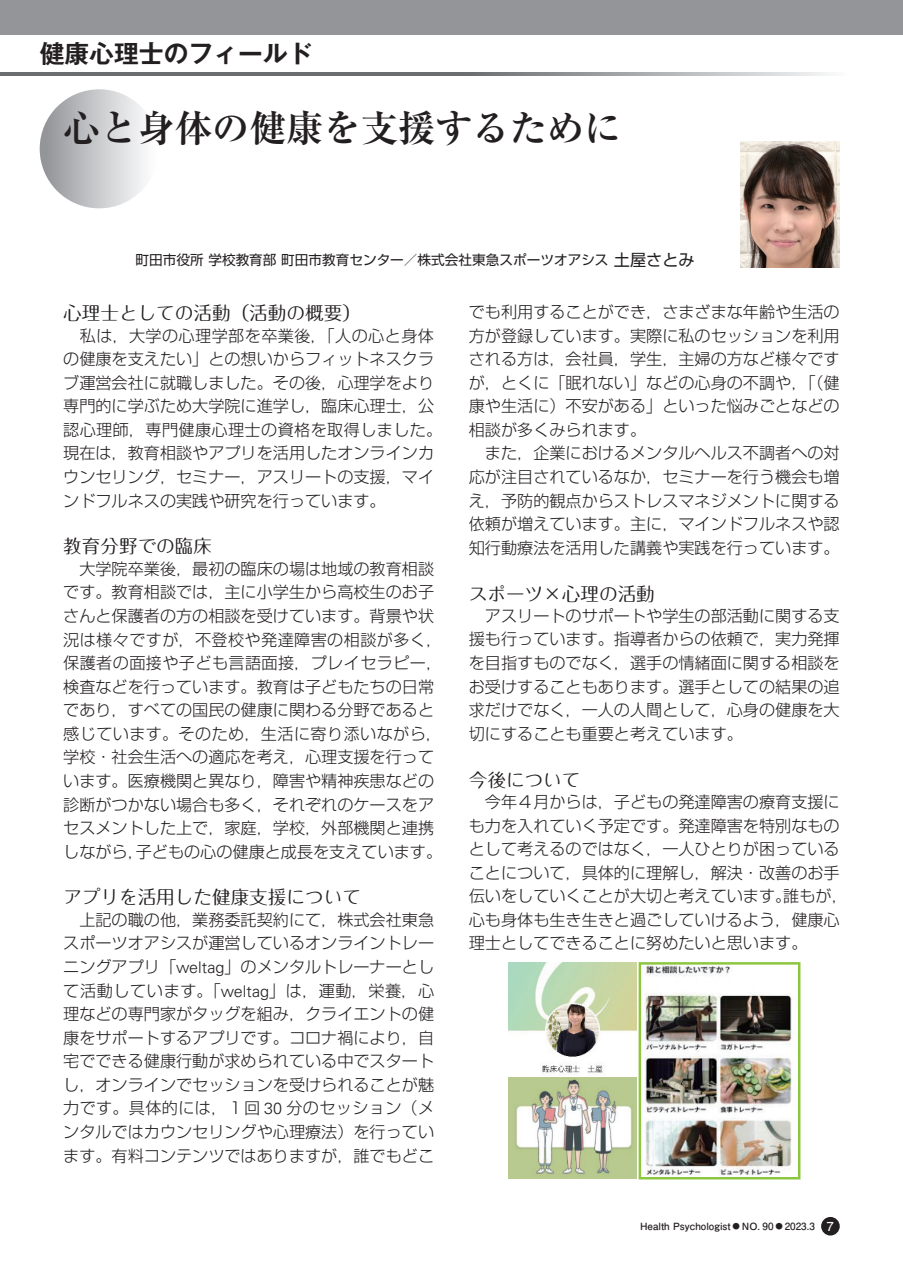
<style>
.page{position:relative;width:903px;height:1275px;background:#fff}
.page>*{position:absolute;margin:0;border:0;box-sizing:border-box;transform-origin:0 0}
.t1{font:700 37.27px "Ryumin Pr 6";color:#231f20}
.t2{font:700 24.85px "Gothic MB101 Pro De";color:#231f20}
.t3{font:18.55px "Maru Fo Pro";color:#231f20}
.t4{font:300 16.1px/23.6px "Shin Go Pr 6";color:#231f20}
.t5{font:13.65px "Shin Go Pr 6";color:#231f20}
.t6{font:700 12.42px "Futo Go B101 Pr 6 N";color:#fff}
.t7{font:700 9.97px "Futo Go B101 Pr 6 N";color:#231f20}
.s1{font-size:16.1px}
.s2{font-family:"Univers LT Std"}
.s3{font-size:7.52px}
</style>
<div class="page">
<div style="left:40px;top:89px;width:119px;height:119px;background:linear-gradient(to right,#909296,#fff);border-radius:60px"></div>
<img style="left:740px;top:142px;width:100px;height:126px">
<div style="left:821px;top:1217px;width:19px;height:18px;background:#231f20;border-radius:50%"></div>
<div style="left:0;top:0;width:903px;height:35px;background:#939598"></div>
<svg style="left:0;top:73px;width:830px;height:3px;background:#888a8c"></svg>
<img style="left:508px;top:962px;width:128px;height:111px">
<img style="left:638px;top:962px;width:163px;height:218px">
<img style="left:508px;top:1078px;width:128px;height:101px">
<h2 class="t2" style="left:40px;top:33px;width:274px">健康心理士のフィールド</h2>
<h1 class="t1" style="left:63px;top:98px;width:560px">心と身体の健康を支援するために</h1>
<p class="t5" style="left:136px;top:249px;width:560px">町田市役所 学校教育部 町田市教育センター／株式会社東急スポーツオアシス <span class="s1">土屋さとみ</span></p>
<p class="t3" style="left:63px;top:298px;width:299px">心理士としての活動（活動の概要）</p>
<p class="t4" style="left:63px;top:322px;width:380px">　私は，大学の心理学部を卒業後，「人の心と身体の健康を支えたい」との想いからフィットネスクラブ運営会社に就職しました。その後，心理学をより専門的に学ぶため大学院に進学し，臨床心理士，公認心理師，専門健康心理士の資格を取得しました。現在は，教育相談やアプリを活用したオンラインカウンセリング，セミナー，アスリートの支援，マインドフルネスの実践や研究を行っています。</p>
<p class="t3" style="left:63px;top:532px;width:150px">教育分野での臨床</p>
<p class="t4" style="left:63px;top:555px;width:380px">　大学院卒業後，最初の臨床の場は地域の教育相談です。教育相談では，主に小学生から高校生のお子さんと保護者の方の相談を受けています。背景や状況は様々ですが，不登校や発達障害の相談が多く，保護者の面接や子ども言語面接，プレイセラピー，検査などを行っています。教育は子どもたちの日常であり，すべての国民の健康に関わる分野であると感じています。そのため，生活に寄り添いながら，学校・社会生活への適応を考え，心理支援を行っています。医療機関と異なり，障害や精神疾患などの診断がつかない場合も多く，それぞれのケースをアセスメントした上で，家庭，学校，外部機関と連携しながら，子どもの心の健康と成長を支えています。</p>
<p class="t3" style="left:63px;top:883px;width:299px">アプリを活用した健康支援について</p>
<p class="t4" style="left:63px;top:906px;width:372px;text-align:justify">　上記の職の他，業務委託契約にて，株式会社東急スポーツオアシスが運営しているオンライントレーニングアプリ「<span class="s2">weltag</span>」のメンタルトレーナーとして活動しています。「<span class="s2">weltag</span>」は，運動，栄養，心理などの専門家がタッグを組み，クライエントの健康をサポートするアプリです。コロナ禍により，自宅でできる健康行動が求められている中でスタートし，オンラインでセッションを受けられることが魅力です。具体的には，１回 <span class="s2">30</span> 分のセッション（メンタルではカウンセリングや心理療法）を行っています。有料コンテンツではありますが，誰でもどこ</p>
<p class="t4" style="left:469px;top:299px;width:372px">でも利用することができ，さまざまな年齢や生活の方が登録しています。実際に私のセッションを利用される方は，会社員，学生，主婦の方など様々ですが，とくに「眠れない」などの心身の不調や，「（健康や生活に）不安がある」といった悩みごとなどの相談が多くみられます。<br>　また，企業におけるメンタルヘルス不調者への対応が注目されているなか，セミナーを行う機会も増え，予防的観点からストレスマネジメントに関する依頼が増えています。主に，マインドフルネスや認知行動療法を活用した講義や実践を行っています。</p>
<p class="t3" style="left:469px;top:579px;width:188px">スポーツ×心理の活動</p>
<p class="t4" style="left:469px;top:603px;width:372px;text-align:justify">　アスリートのサポートや学生の部活動に関する支援も行っています。指導者からの依頼で，実力発揮を目指すものでなく，選手の情緒面に関する相談をお受けすることもあります。選手としての結果の追求だけでなく，一人の人間として，心身の健康を大切にすることも重要と考えています。</p>
<p class="t3" style="left:469px;top:765px;width:113px">今後について</p>
<p class="t4" style="left:469px;top:789px;width:380px">　今年４月からは，子どもの発達障害の療育支援にも力を入れていく予定です。発達障害を特別なものとして考えるのではなく，一人ひとりが困っていることについて，具体的に理解し，解決・改善のお手伝いをしていくことが大切と考えています。誰もが，心も身体も生き生きと過ごしていけるよう，健康心理士としてできることに努めたいと思います。</p>
<p class="t7" style="left:640px;top:1218px;width:176px">Health Psychologist <span class="s3">●</span> NO. 90 <span class="s3">●</span> 2023.3</p>
<p class="t6" style="left:827px;top:1216px;width:8px">7</p>
</div>
